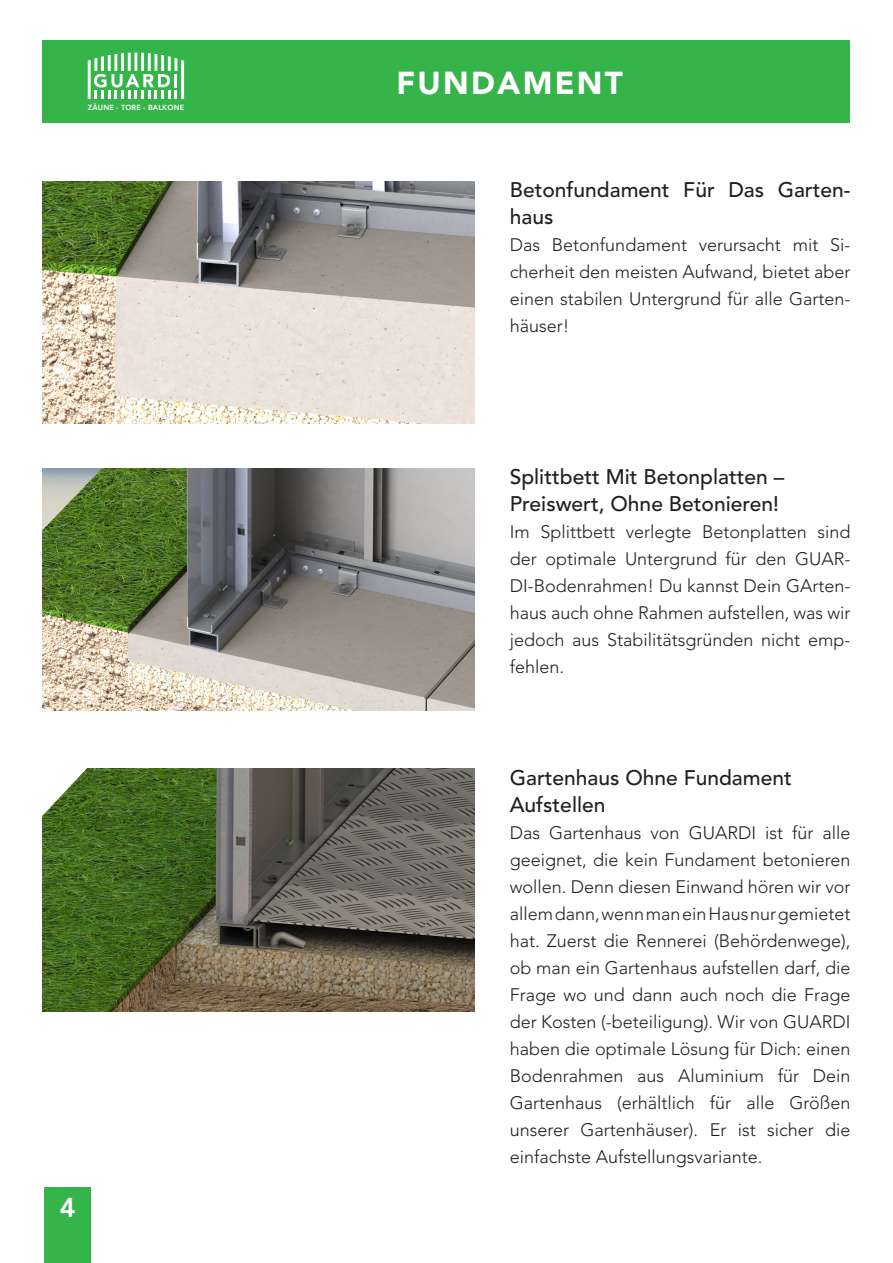
<style>
.page{position:relative;width:893px;height:1263px;background:#fff}
.page>*{position:absolute;margin:0;border:0;box-sizing:border-box;transform-origin:0 0}
.t1{font:900 31.5px "Avenir LT Std";letter-spacing:.07em;color:#fff}
.t2{font:800 27px "Avenir LT Std";color:#fff}
.t3{font:500 21px/27px "Avenir LT Std";color:#231f20}
.t4{font:300 18px/27px "Avenir LT Std";color:#231f20;text-align:justify}
.t5{font:800 7.35px "Avenir LT Std";letter-spacing:.015em;color:#fff}
</style>
<div class="page">
<div style="left:43px;top:41px;width:807px;height:82px;background:#35b44a"></div>
<svg style="left:88px;top:53px;width:96px;height:46px"></svg>
<div style="left:44px;top:1187px;width:47px;height:76px;background:#35b44a"></div>
<img style="left:43px;top:181px;width:432px;height:243px">
<img style="left:43px;top:468px;width:432px;height:243px">
<img style="left:43px;top:769px;width:432px;height:242px">
<p class="t5" style="left:88px;top:103px;width:98px">ZÄUNE - TORE - BALKONE</p>
<h2 class="t2" style="left:60px;top:1192px;width:17px">4</h2>
<p class="t1" style="left:397px;top:64px;width:228px">FUNDAMENT</p>
<p class="t3" style="left:510px;top:177px;width:342px">Betonfundament Für Das Garten&shy;haus</p>
<p class="t4" style="left:510px;top:231px;width:342px">Das Betonfundament verursacht mit Si&shy;cherheit den meisten Aufwand, bietet aber einen stabilen Untergrund für alle Garten&shy;häuser!</p>
<p class="t3" style="left:510px;top:464px;width:276px">Splittbett Mit Betonplatten –</p>
<p class="t3" style="left:510px;top:491px;width:271px">Preiswert, Ohne Betonieren!</p>
<p class="t4" style="left:510px;top:518px;width:342px">Im Splittbett verlegte Betonplatten sind der optimale Untergrund für den GUAR-DI-Bodenrahmen! Du kannst Dein GArten&shy;haus auch ohne Rahmen aufstellen, was wir jedoch aus Stabilitätsgründen nicht emp&shy;fehlen.</p>
<p class="t3" style="left:510px;top:765px;width:284px">Gartenhaus Ohne Fundament<br>Aufstellen</p>
<p class="t4" style="left:510px;top:819px;width:342px">Das Gartenhaus von GUARDI ist für alle geeignet, die kein Fundament betonieren wollen. Denn diesen Einwand hören wir vor allem dann, wenn man ein Haus nur gemietet hat. Zuerst die Rennerei (Behördenwege), ob man ein Gartenhaus aufstellen darf, die Frage wo und dann auch noch die Frage der Kosten (-beteiligung). Wir von GUARDI haben die optimale Lösung für Dich: einen Bodenrahmen aus Aluminium für Dein Gartenhaus (erhältlich für alle Größen unserer Gartenhäuser). Er ist sicher die einfachste Aufstellungsvariante.</p>
</div>
